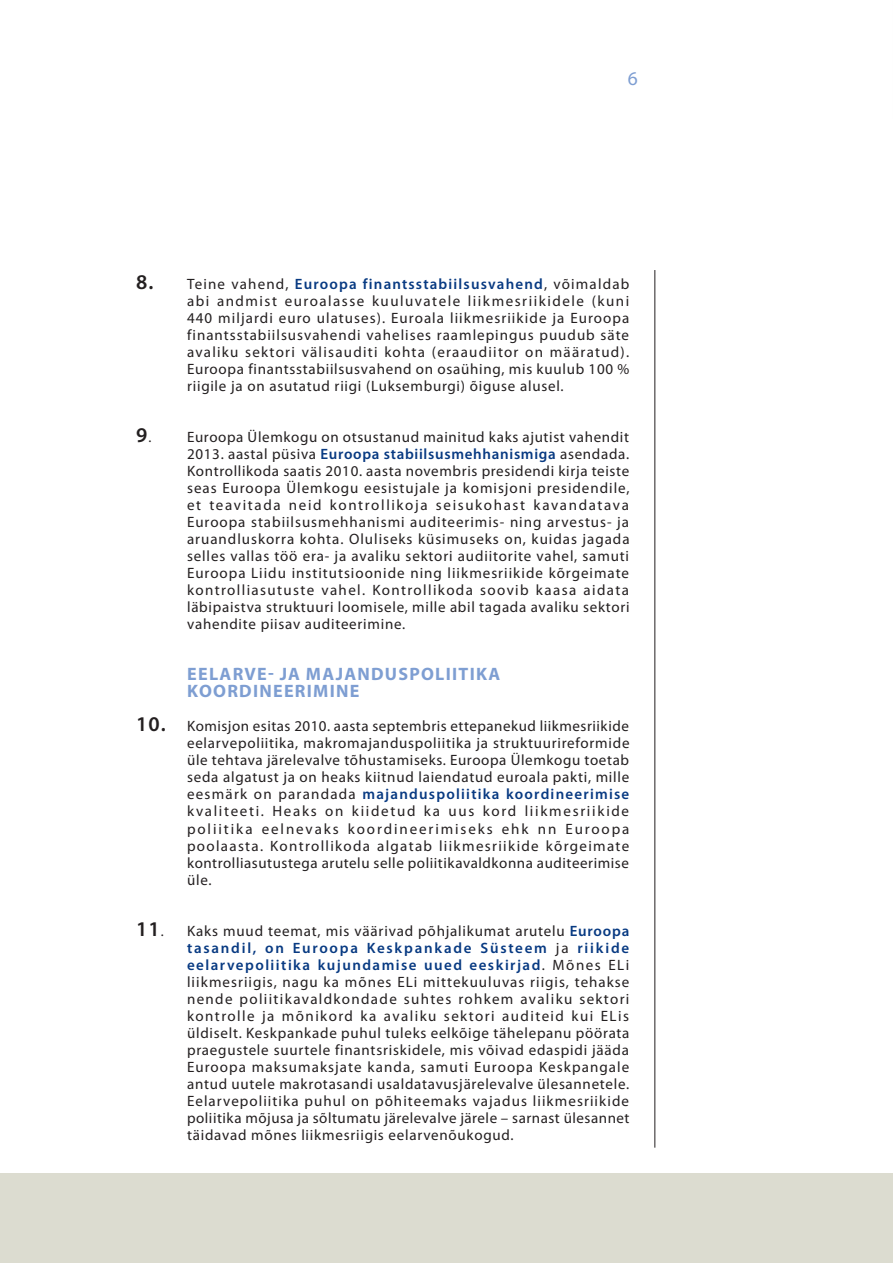
<style>
.page{position:relative;width:893px;height:1263px;background:#fff}
.page>*{position:absolute;margin:0;border:0;box-sizing:border-box;transform-origin:0 0}
.t1{font:19.5px "Myriad Pro";color:#7e9ed2}
.t2{font:700 18px/17px "Myriad Pro";letter-spacing:.07em;color:#7e9ed2}
.t3{font:15px/17px "Myriad Pro";letter-spacing:.05em;color:#231f20;text-align:justify}
.s1{font-weight:600;font-size:21px}
.s2{font-weight:600;color:#083a82}
.s3{font-size:14.25px}
</style>
<div class="page">
<div style="left:0;top:1174px;width:893px;height:89px;background:#dcdcd0"></div>
<hr style="left:654px;top:270px;width:1px;height:878px;background:#231f20">
<h1 class="t1" style="left:628px;top:66px;width:12px">6</h1>
<p class="t3" style="left:187px;top:275px;width:444px;text-indent:-51px"><span class="s1">8.</span> Teine vahend, <span class="s2">Euroopa finantsstabiilsusvahend</span>, võimaldab abi andmist euroalasse kuuluvatele liikmesriikidele (kuni 440 miljardi euro ulatuses). Euroala liikmesriikide ja Euroopa finantsstabiilsusvahendi vahelises raamlepingus puudub säte avaliku sektori välisauditi kohta (eraaudiitor on määratud).<br>Euroopa finantsstabiilsusvahend on osaühing, mis kuulub 100 % riigile ja on asutatud riigi (Luksemburgi) õiguse alusel.</p>
<p class="t3" style="left:187px;top:428px;width:444px;text-indent:-51px"><span class="s1">9</span><span class="s3">.</span> Euroopa Ülemkogu on otsustanud mainitud kaks ajutist vahendit 2013. aastal püsiva <span class="s2">Euroopa stabiilsusmehhanismiga</span> asendada.<br>Kontrollikoda saatis 2010. aasta novembris presidendi kirja teiste seas Euroopa Ülemkogu eesistujale ja komisjoni presidendile, et teavitada neid kontrollikoja seisukohast kavandatava Euroopa stabiilsusmehhanismi auditeerimis- ning arvestus- ja aruandluskorra kohta. Oluliseks küsimuseks on, kuidas jagada selles vallas töö era- ja avaliku sektori audiitorite vahel, samuti Euroopa Liidu institutsioonide ning liikmesriikide kõrgeimate kontrolliasutuste vahel. Kontrollikoda soovib kaasa aidata läbipaistva struktuuri loomisele, mille abil tagada avaliku sektori vahendite piisav auditeerimine.</p>
<p class="t2" style="left:187px;top:665px;width:315px">EELARVE- JA MAJANDUSPOLIITIKA<br>KOORDINEERIMINE</p>
<p class="t3" style="left:187px;top:718px;width:444px;text-indent:-51px"><span class="s1">10.</span> Komisjon esitas 2010. aasta septembris ettepanekud liikmesriikide eelarvepoliitika, makromajanduspoliitika ja struktuurireformide üle tehtava järelevalve tõhustamiseks. Euroopa Ülemkogu toetab seda algatust ja on heaks kiitnud laiendatud euroala pakti, mille eesmärk on parandada <span class="s2">majanduspoliitika koordineerimise </span>kvaliteeti. Heaks on kiidetud ka uus kord liikmesriikide poliitika eelnevaks koordineerimiseks ehk nn Euroopa poolaasta. Kontrollikoda algatab liikmesriikide kõrgeimate kontrolliasutustega arutelu selle poliitikavaldkonna auditeerimise üle.</p>
<p class="t3" style="left:187px;top:922px;width:444px;text-indent:-51px"><span class="s1">11</span><span class="s3">.</span> Kaks muud teemat, mis väärivad põhjalikumat arutelu <span class="s2">Euroopa tasandil, on Euroopa Keskpankade Süsteem</span> ja <span class="s2">riikide eelarvepoliitika kujundamise uued eeskirjad</span>. Mõnes ELi liikmesriigis, nagu ka mõnes ELi mittekuuluvas riigis, tehakse nende poliitikavaldkondade suhtes rohkem avaliku sektori kontrolle ja mõnikord ka avaliku sektori auditeid kui ELis üldiselt. Keskpankade puhul tuleks eelkõige tähelepanu pöörata praegustele suurtele finantsriskidele, mis võivad edaspidi jääda Euroopa maksumaksjate kanda, samuti Euroopa Keskpangale antud uutele makrotasandi usaldatavusjärelevalve ülesannetele.<br>Eelarvepoliitika puhul on põhiteemaks vajadus liikmesriikide poliitika mõjusa ja sõltumatu järelevalve järele – sarnast ülesannet täidavad mõnes liikmesriigis eelarvenõukogud.</p>
</div>
